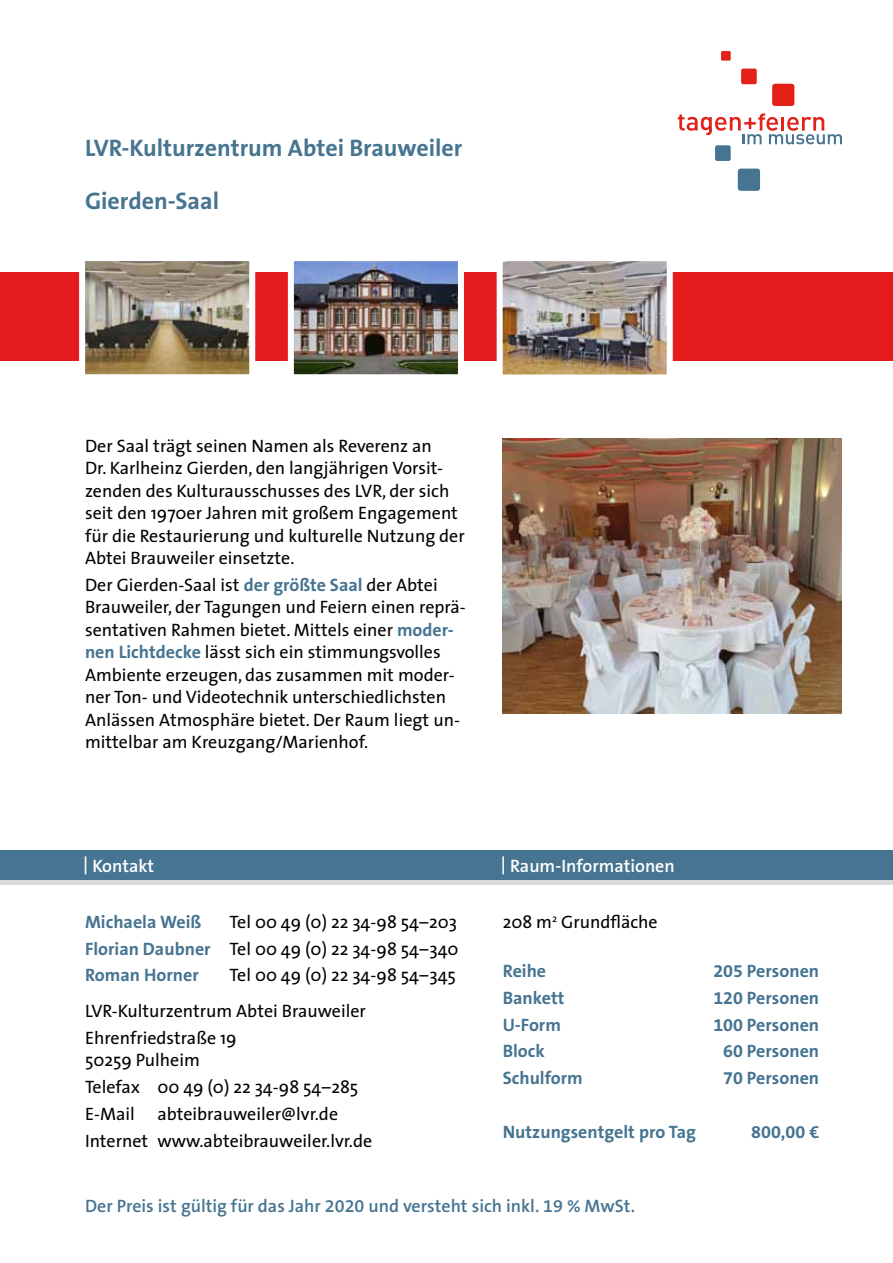
<style>
.page{position:relative;width:893px;height:1263px;background:#fff}
.page>*{position:absolute;margin:0;border:0;box-sizing:border-box;transform-origin:0 0}
.t1{font:700 24px "The Sans B7";color:#467491}
.t2{font:18px/22.5px "The Sans";color:#000}
.t3{font:700 18px "The Sans B7";color:#467491}
.t4{font:600 18px "The Sans B6";color:#467491}
.t5{font:600 18px "The Sans B6";color:#fff}
.s1{font-family:"The Sans B7";font-weight:700;color:#467491}
</style>
<div class="page">
<div style="left:741px;top:69px;width:16px;height:15px;background:#e32119;border-radius:2px"></div>
<div style="left:715px;top:145px;width:16px;height:16px;background:#467491;border-radius:2px"></div>
<div style="left:721px;top:51px;width:10px;height:10px;background:#e32119"></div>
<svg style="left:678px;top:113px;width:164px;height:31px"></svg>
<div style="left:772px;top:84px;width:22px;height:22px;background:#e32119;border-radius:3px"></div>
<div style="left:738px;top:169px;width:22px;height:22px;background:#467491;border-radius:3px"></div>
<div style="left:0;top:272px;width:893px;height:89px;background:#e31b1d"></div>
<img style="left:295px;top:262px;width:162px;height:111px">
<div style="left:288px;top:255px;width:176px;height:125px;border:6px solid #fff"></div>
<div style="left:0;top:855px;width:893px;height:29px;background:#d9dadb"></div>
<div style="left:0;top:850px;width:893px;height:30px;background:#467491"></div>
<img style="left:79px;top:261px;width:177px;height:114px">
<img style="left:496px;top:261px;width:177px;height:114px">
<img style="left:503px;top:438px;width:339px;height:276px">
<h1 class="t1" style="left:85px;top:135px;width:379px">LVR-Kulturzentrum Abtei Brauweiler</h1>
<h1 class="t1" style="left:85px;top:189px;width:136px">Gierden-Saal</h1>
<p class="t2" style="left:85px;top:434px;width:381px">Der Saal trägt seinen Namen als Reverenz an<br>Dr. Karlheinz Gierden, den langjährigen Vorsit&shy;zenden des Kulturausschusses des LVR, der sich seit den 1970er Jahren mit großem Engagement für die Restaurierung und kulturelle Nutzung der Abtei Brauweiler einsetzte.</p>
<p class="t2" style="left:85px;top:574px;width:382px">Der Gierden-Saal ist <span class="s1">der größte Saal</span> der Abtei Brauweiler, der Tagungen und Feiern einen reprä&shy;sentativen Rahmen bietet. Mittels einer <span class="s1">moder&shy;nen Lichtdecke</span> lässt sich ein stimmungsvolles Ambiente erzeugen, das zusammen mit moder&shy;ner Ton- und Videotechnik unterschiedlichsten Anlässen Atmosphäre bietet. Der Raum liegt un&shy;mittelbar am Kreuzgang/Marienhof.</p>
<p class="t5" style="left:83px;top:856px;width:73px">| Kontakt</p>
<p class="t5" style="left:501px;top:856px;width:175px">| Raum-Informationen</p>
<p class="t2" style="left:85px;top:908px;width:375px;line-height:26.7px;text-align:right">Tel 00 49 (0) 22 34-98 54–203<br><span class="s1">Florian Daubner</span> Tel 00 49 (0) 22 34-98 54–340</p>
<p class="t3" style="left:85px;top:966px;width:115px">Roman Horner</p>
<p class="t2" style="left:230px;top:964px;width:228px">Tel 00 49 (0) 22 34-98 54–345</p>
<p class="t3" style="left:85px;top:912px;width:118px">Michaela Weiß</p>
<p class="t2" style="left:85px;top:998px;width:282px;line-height:26.7px">LVR-Kulturzentrum Abtei Brauweiler<br>Ehrenfriedstraße 19</p>
<p class="t2" style="left:85px;top:1047px;width:275px;line-height:26.7px">50259 Pulheim<br>Telefax 00 49 (0) 22 34-98 54–285<br>E-Mail</p>
<p class="t2" style="left:85px;top:1100px;width:289px;line-height:26.7px;text-indent:72px">abteibrauweiler@lvr.de<br>Internet www.abteibrauweiler.lvr.de</p>
<p class="t2" style="left:503px;top:911px;width:157px">208 m<sup>2</sup> Grundfläche</p>
<p class="t3" style="left:503px;top:961px;width:45px">Reihe</p>
<p class="t3" style="left:713px;top:961px;width:107px">205 Personen</p>
<p class="t3" style="left:503px;top:988px;width:63px">Bankett</p>
<p class="t3" style="left:713px;top:988px;width:107px">120 Personen</p>
<p class="t3" style="left:503px;top:1015px;width:60px">U-Form</p>
<p class="t3" style="left:713px;top:1015px;width:107px">100 Personen</p>
<p class="t3" style="left:503px;top:1042px;width:44px">Block</p>
<p class="t3" style="left:723px;top:1042px;width:97px">60 Personen</p>
<p class="t3" style="left:503px;top:1068px;width:82px">Schulform</p>
<p class="t3" style="left:723px;top:1068px;width:97px">70 Personen</p>
<p class="t3" style="left:503px;top:1122px;width:195px">Nutzungsentgelt pro Tag</p>
<p class="t3" style="left:751px;top:1122px;width:69px">800,00 €</p>
<p class="t4" style="left:85px;top:1196px;width:552px">Der Preis ist gültig für das Jahr 2020 und versteht sich inkl. 19 % MwSt.</p>
</div>
